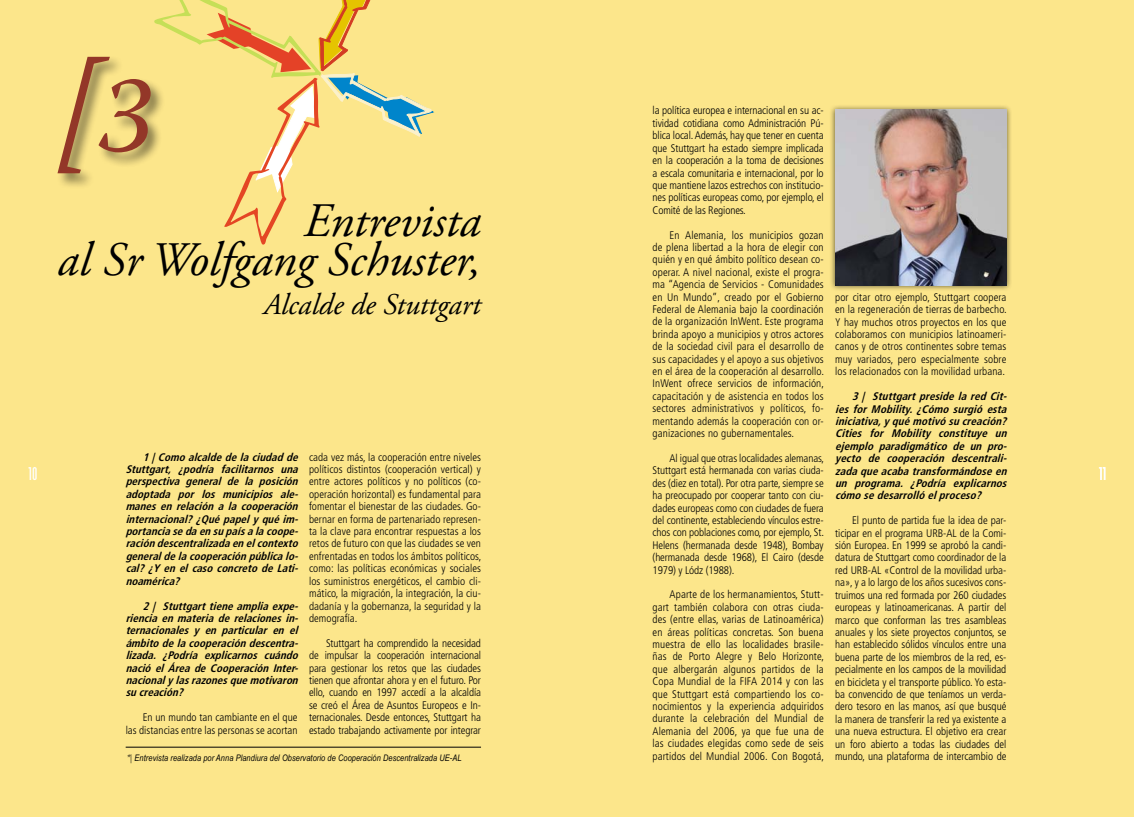
<style>
.page{position:relative;width:1134px;height:817px;background:#fff}
.page>*{position:absolute;margin:0;border:0;box-sizing:border-box;transform-origin:0 0}
.t1{font:italic 132px "Warnock Pro";color:#933728}
.t2{font:italic 48px/39px "Adobe Garamond Pro";color:#000;text-align:right}
.t3{font:italic 30px "Adobe Garamond Pro";color:#000}
.t4{font:18px "Industria Solid";color:#fff}
.t5{font:300 condensed 11px/12.4px "Frutiger";letter-spacing:.005em;color:#000;text-align:justify}
.t6{font:italic 700 condensed 11px/12.4px "Frutiger";color:#000;text-align:justify}
.t7{font:italic 9px "Arial Narrow";letter-spacing:.01em;color:#000}
.s1{font-size:110px}
.s2{font-family:"Futura";font-weight:300;font-stretch:condensed}
.s3{font-family:"Frutiger";font-weight:300;font-style:normal;font-stretch:condensed}
</style>
<div class="page">
<div style="left:0;top:0;width:567px;height:816px;background:#fce68b"></div>
<svg style="left:154px;top:0;width:280px;height:245px"></svg>
<div style="left:567px;top:0;width:567px;height:816px;background:#fce68b"></div>
<div style="left:55px;top:55px;width:110px;height:134px;background:#000;opacity:.49"></div>
<hr style="left:126px;top:746px;width:355px;height:1px;background:#000">
<div style="left:829px;top:104px;width:183px;height:187px;background:#000;opacity:.57"></div>
<img style="left:835px;top:110px;width:171px;height:176px">
<h1 class="t1" style="left:57px;top:28px;width:99px">[<span class="s1">3</span></h1>
<p class="t5" style="left:653px;top:105px;width:173px">la política europea e internacional en su ac&shy;tividad cotidiana como Administración Pú&shy;blica local. Además, hay que tener en cuenta que Stuttgart ha estado siempre implicada en la cooperación a la toma de decisiones a escala comunitaria e internacional, por lo que mantiene lazos estrechos con institucio&shy;nes políticas europeas como, por ejemplo, el Comité de las Regiones.</p>
<p class="t5" style="left:653px;top:229px;width:173px;text-indent:17px">En Alemania, los municipios gozan de plena libertad a la hora de elegir con quién y en qué ámbito político desean co&shy;operar. A nivel nacional, existe el progra&shy;ma “Agencia de Servicios - Comunidades en Un Mundo”, creado por el Gobierno Federal de Alemania bajo la coordinación de la organización InWent. Este programa brinda apoyo a municipios y otros actores de la sociedad civil para el desarrollo de sus capacidades y el apoyo a sus objetivos en el área de la cooperación al desarrollo.<br>InWent ofrece servicios de información, capacitación y de asistencia en todos los sectores administrativos y políticos, fo&shy;mentando además la cooperación con or&shy;ganizaciones no gubernamentales.</p>
<p class="t5" style="left:653px;top:452px;width:173px;text-indent:17px">Al igual que otras localidades alemanas, Stuttgart está hermanada con varias ciuda&shy;des (diez en total). Por otra parte, siempre se ha preocupado por cooperar tanto con ciu&shy;dades europeas como con ciudades de fuera del continente, estableciendo vínculos estre&shy;chos con poblaciones como, por ejemplo, St.<br>Helens (hermanada desde 1948), Bombay (hermanada desde 1968), El Cairo (desde 1979) y Lódz (1988).</p>
<p class="t5" style="left:653px;top:588px;width:173px;text-indent:17px">Aparte de los hermanamientos, Stutt&shy;gart también colabora con otras ciuda&shy;des (entre ellas, varias de Latinoamérica) en áreas políticas concretas. Son buena muestra de ello las localidades brasile&shy;ñas de Porto Alegre y Belo Horizonte, que albergarán algunos partidos de la Copa Mundial de la FIFA 2014 y con las que Stuttgart está compartiendo los co&shy;nocimientos y la experiencia adquiridos durante la celebración del Mundial de Alemania del 2006, ya que fue una de las ciudades elegidas como sede de seis partidos del Mundial 2006. Con Bogotá,</p>
<h2 class="t2" style="left:58px;top:203px;width:425px">Entrevista<br>al Sr Wolfgang Schuster,</h2>
<h3 class="t3" style="left:263px;top:286px;width:219px">Alcalde de Stuttgart</h3>
<p class="t5" style="left:835px;top:291px;width:173px">por citar otro ejemplo, Stuttgart coopera en la regeneración de tierras de barbecho.<br>Y hay muchos otros proyectos en los que colaboramos con municipios latinoameri&shy;canos y de otros continentes sobre temas muy variados, pero especialmente sobre los relacionados con la movilidad urbana.</p>
<p class="t6" style="left:835px;top:390px;width:176px;text-indent:17px">3| StuttgartpresidelaredCit&shy;ies for Mobility.¿Cómo surgió esta iniciativa,yquémotivósucreación?<br>Cities for Mobility constituye un ejemplo paradigmático de un pro&shy;yecto de cooperación descentrali&shy;zadaqueacabatransformándoseen un programa. ¿Podría explicarnos cómosedesarrollóelproceso?</p>
<p class="t5" style="left:835px;top:514px;width:173px;text-indent:17px">El punto de partida fue la idea de par&shy;ticipar en el programa URB-AL de la Comi&shy;sión Europea. En 1999 se aprobó la candi&shy;datura de Stuttgart como coordinador de la red URB-AL «Control de la movilidad urba&shy;na», y a lo largo de los años sucesivos cons&shy;truimos una red formada por 260 ciudades europeas y latinoamericanas. A partir del marco que conforman las tres asambleas anuales y los siete proyectos conjuntos, se han establecido sólidos vínculos entre una buena parte de los miembros de la red, es&shy;pecialmente en los campos de la movilidad en bicicleta y el transporte público. Yo esta&shy;ba convencido de que teníamos un verda&shy;dero tesoro en las manos, así que busqué la manera de transferir la red ya existente a una nueva estructura. El objetivo era crear un foro abierto a todas las ciudades del mundo, una plataforma de intercambio de</p>
<p class="t6" style="left:126px;top:450px;width:177px;text-indent:17px">1|Comoalcaldedelaciudadde Stuttgart, ¿podría facilitarnos una perspectiva general de la posición adoptada por los municipios ale&shy;manes en relación a la cooperación internacional?¿Quépapelyquéim&shy;portanciasedaensupaísalacoope&shy;racióndescentralizadaenelcontexto generaldelacooperaciónpúblicalo&shy;cal? ¿Y en el caso concreto de Lati&shy;noamérica?</p>
<p class="t6" style="left:126px;top:599px;width:177px;text-indent:17px">2| Stuttgarttieneampliaexpe&shy;riencia en materia de relaciones in&shy;ternacionales y en particular en el ámbitodelacooperacióndescentra&shy;lizada. ¿Podría explicarnos cuándo nació el Área de Cooperación Inter&shy;nacionalylasrazonesquemotivaron sucreación?</p>
<p class="t5" style="left:126px;top:711px;width:173px;text-align:right">En un mundo tan cambiante en el que<br>las distancias entre las personas se acortan</p>
<p class="t7" style="left:126px;top:751px;width:337px"><span class="s2">*</span><span class="s3">|</span> Entrevista realizada por Anna Plandiura del Observatorio de Cooperación Descentralizada UE-AL</p>
<p class="t5" style="left:309px;top:450px;width:174px">cada vez más, la cooperación entre niveles políticos distintos (cooperación vertical) y entre actores políticos y no políticos (co&shy;operación horizontal) es fundamental para fomentar el bienestar de las ciudades. Go&shy;bernar en forma de partenariado represen&shy;ta la clave para encontrar respuestas a los retos de futuro con que las ciudades se ven enfrentadas en todos los ámbitos políticos, como: las políticas económicas y sociales los suministros energéticos, el cambio cli&shy;mático, la migración, la integración, la ciu&shy;dadanía y la gobernanza, la seguridad y la demografía.</p>
<p class="t5" style="left:309px;top:636px;width:173px;text-indent:17px">Stuttgart ha comprendido la necesidad de impulsar la cooperación internacional para gestionar los retos que las ciudades tienen que afrontar ahora y en el futuro. Por ello, cuando en 1997 accedí a la alcaldía se creó el Área de Asuntos Europeos e In&shy;ternacionales. Desde entonces, Stuttgart ha estado trabajando activamente por integrar</p>
<h3 class="t4" style="left:28px;top:463px;width:10px">10</h3>
<h3 class="t4" style="left:1099px;top:464px;width:9px">11</h3>
</div>
